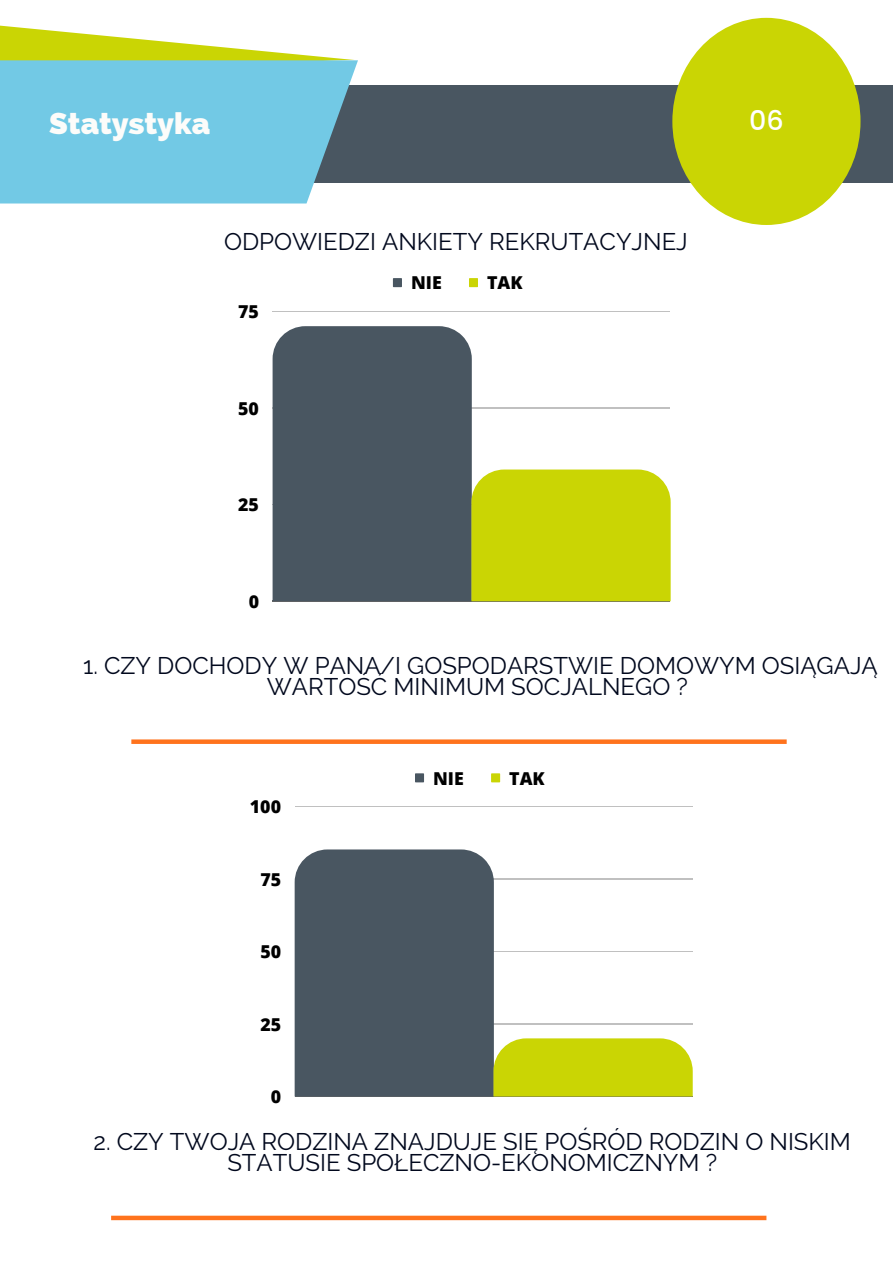
<style>
.page{position:relative;width:893px;height:1264px;background:#fff}
.page>*{position:absolute;margin:0;border:0;box-sizing:border-box;transform-origin:0 0}
.t1{font:800 30.3px "Raleway";color:#fcfcfa}
.t2{font:500 27px "Poppins";color:#fff}
.t3{font:24px/21.3px "Raleway";color:#01081d;text-align:center}
.t4{font:800 17.7px "Open Sans";color:#000}
</style>
<div class="page">
<div style="left:131px;top:739px;width:655px;height:5px;background:#ff731d"></div>
<div style="left:111px;top:1215px;width:655px;height:5px;background:#ff731d"></div>
<div style="left:393px;top:278px;width:9px;height:9px;background:#495661"></div>
<div style="left:469px;top:278px;width:9px;height:9px;background:#cad504"></div>
<hr style="left:272px;top:311px;width:398px;height:1px;background:#000">
<hr style="left:272px;top:407px;width:398px;height:1px;background:#000">
<hr style="left:272px;top:601px;width:398px;height:1px;background:#000">
<div style="left:272px;top:326px;width:200px;height:275px;background:#495661"></div>
<div style="left:471px;top:469px;width:199px;height:132px;background:#cad504"></div>
<div style="left:415px;top:773px;width:9px;height:9px;background:#495661"></div>
<div style="left:491px;top:773px;width:9px;height:9px;background:#cad504"></div>
<hr style="left:294px;top:806px;width:398px;height:1px;background:#000">
<hr style="left:294px;top:878px;width:398px;height:1px;background:#000">
<hr style="left:294px;top:951px;width:398px;height:1px;background:#000">
<hr style="left:294px;top:1023px;width:398px;height:1px;background:#000">
<hr style="left:294px;top:1096px;width:398px;height:1px;background:#000">
<div style="left:294px;top:849px;width:200px;height:247px;background:#495661"></div>
<div style="left:493px;top:1038px;width:199px;height:58px;background:#cad504"></div>
<svg style="left:0;top:25px;width:354px;height:35px"></svg>
<div style="left:260px;top:85px;width:632px;height:97px;background:#495661"></div>
<svg style="left:0;top:60px;width:358px;height:143px;background:#72c4de"></svg>
<div style="left:672px;top:18px;width:188px;height:207px;background:#cad504;border-radius:50%"></div>
<p class="t1" style="left:49px;top:105px;width:162px">Statystyka</p>
<p class="t2" style="left:749px;top:102px;width:36px">06</p>
<p class="t3" style="left:224px;top:231px;width:465px">ODPOWIEDZI ANKIETY REKRUTACYJNEJ</p>
<p class="t4" style="left:238px;top:299px;width:22px">75</p>
<p class="t4" style="left:238px;top:396px;width:22px">50</p>
<p class="t4" style="left:238px;top:492px;width:22px">25</p>
<p class="t4" style="left:249px;top:589px;width:12px">0</p>
<p class="t4" style="left:411px;top:270px;width:32px">NIE</p>
<p class="t4" style="left:487px;top:270px;width:37px">TAK</p>
<p class="t3" style="left:83px;top:655px;width:796px">1. CZY DOCHODY W PANA/I GOSPODARSTWIE DOMOWYM OSIĄGAJĄ<br>WARTOŚĆ MINIMUM SOCJALNEGO ?</p>
<p class="t4" style="left:250px;top:794px;width:33px">100</p>
<p class="t4" style="left:260px;top:866px;width:22px">75</p>
<p class="t4" style="left:260px;top:939px;width:22px">50</p>
<p class="t4" style="left:260px;top:1011px;width:22px">25</p>
<p class="t4" style="left:271px;top:1084px;width:12px">0</p>
<p class="t4" style="left:433px;top:765px;width:32px">NIE</p>
<p class="t4" style="left:509px;top:765px;width:37px">TAK</p>
<p class="t3" style="left:94px;top:1130px;width:758px">2. CZY TWOJA RODZINA ZNAJDUJE SIĘ POŚRÓD RODZIN O NISKIM<br>STATUSIE SPOŁECZNO-EKONOMICZNYM ?</p>
</div>
